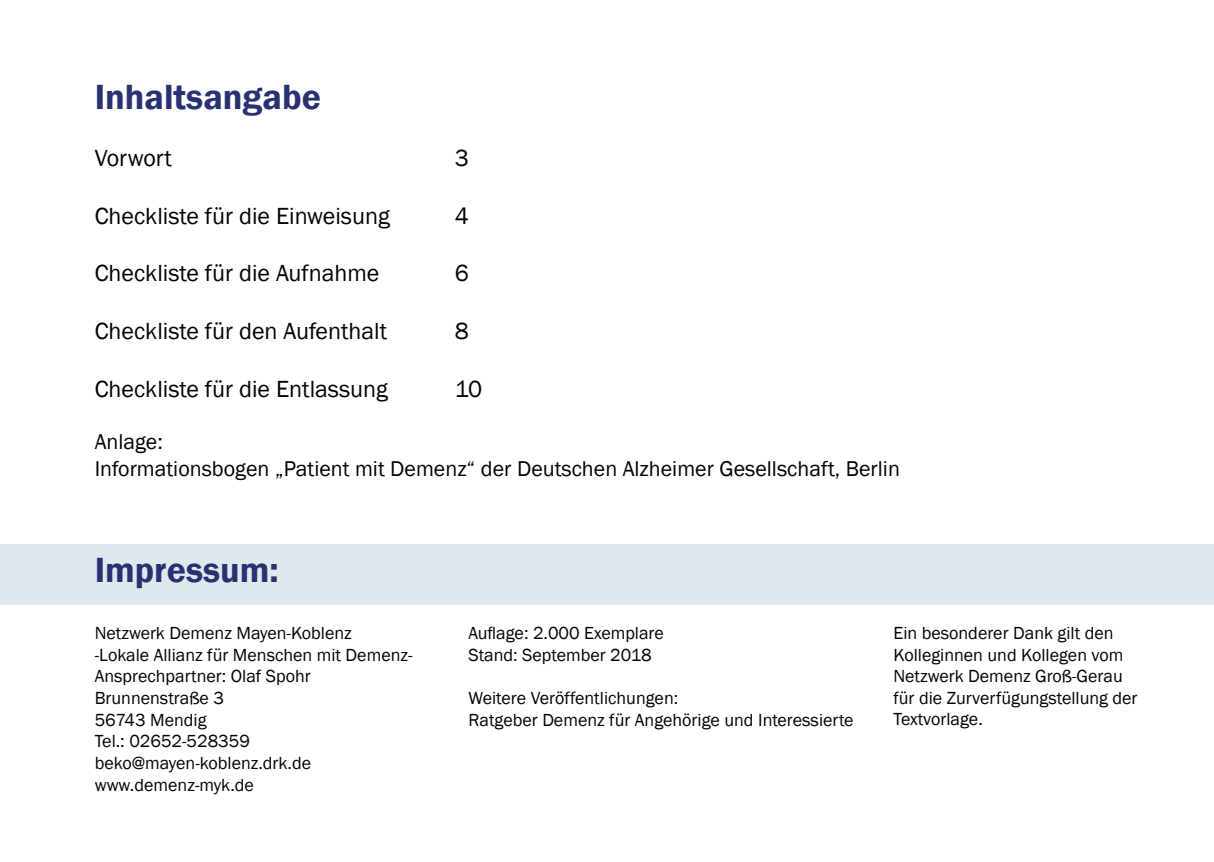
<style>
.page{position:relative;width:1214px;height:862px;background:#fff}
.page>*{position:absolute;margin:0;border:0;box-sizing:border-box;transform-origin:0 0}
.t1{font:600 36px "Franklin Gothic";color:#2a3173}
.t2{font:24px "Franklin Gothic";color:#010304}
.t3{font:22px/26.4px "Franklin Gothic";color:#010304}
.t4{font:18px/21.6px "Franklin Gothic";color:#010304}
</style>
<div class="page">
<div style="left:0;top:544px;width:1213px;height:60px;background:#dee8ed"></div>
<h1 class="t1" style="left:95px;top:74px;width:228px">Inhaltsangabe</h1>
<h2 class="t2" style="left:95px;top:143px;width:79px">Vorwort</h2>
<h2 class="t2" style="left:455px;top:143px;width:16px">3</h2>
<h2 class="t2" style="left:95px;top:201px;width:296px">Checkliste für die Einweisung</h2>
<h2 class="t2" style="left:455px;top:201px;width:16px">4</h2>
<h2 class="t2" style="left:95px;top:258px;width:286px">Checkliste für die Aufnahme</h2>
<h2 class="t2" style="left:455px;top:258px;width:16px">6</h2>
<h2 class="t2" style="left:95px;top:316px;width:294px">Checkliste für den Aufenthalt</h2>
<h2 class="t2" style="left:455px;top:316px;width:16px">8</h2>
<h2 class="t2" style="left:95px;top:374px;width:295px">Checkliste für die Entlassung</h2>
<h2 class="t2" style="left:455px;top:374px;width:29px">10</h2>
<p class="t3" style="left:95px;top:429px;width:806px">Anlage:<br>Informationsbogen „Patient mit Demenz“ der Deutschen Alzheimer Gesellschaft, Berlin</p>
<h1 class="t1" style="left:95px;top:547px;width:185px">Impressum:</h1>
<p class="t4" style="left:95px;top:623px;width:319px">Netzwerk Demenz Mayen-Koblenz<br>-Lokale Allianz für Menschen mit Demenz-<br>Ansprechpartner: Olaf Spohr<br>Brunnenstraße 3<br>56743 Mendig<br>Tel.: 02652-528359 beko@mayen-koblenz.drk.de www.demenz-myk.de</p>
<p class="t4" style="left:468px;top:623px;width:197px">Auflage: 2.000 Exemplare<br>Stand: September 2018</p>
<p class="t4" style="left:468px;top:687px;width:386px">Weitere Veröffentlichungen:<br>Ratgeber Demenz für Angehörige und Interessierte</p>
<p class="t4" style="left:893px;top:622px;width:245px">Ein besonderer Dank gilt den<br>Kolleginnen und Kollegen vom<br>Netzwerk Demenz Groß-Gerau für die Zurverfügungstellung der<br>Textvorlage.</p>
</div>
